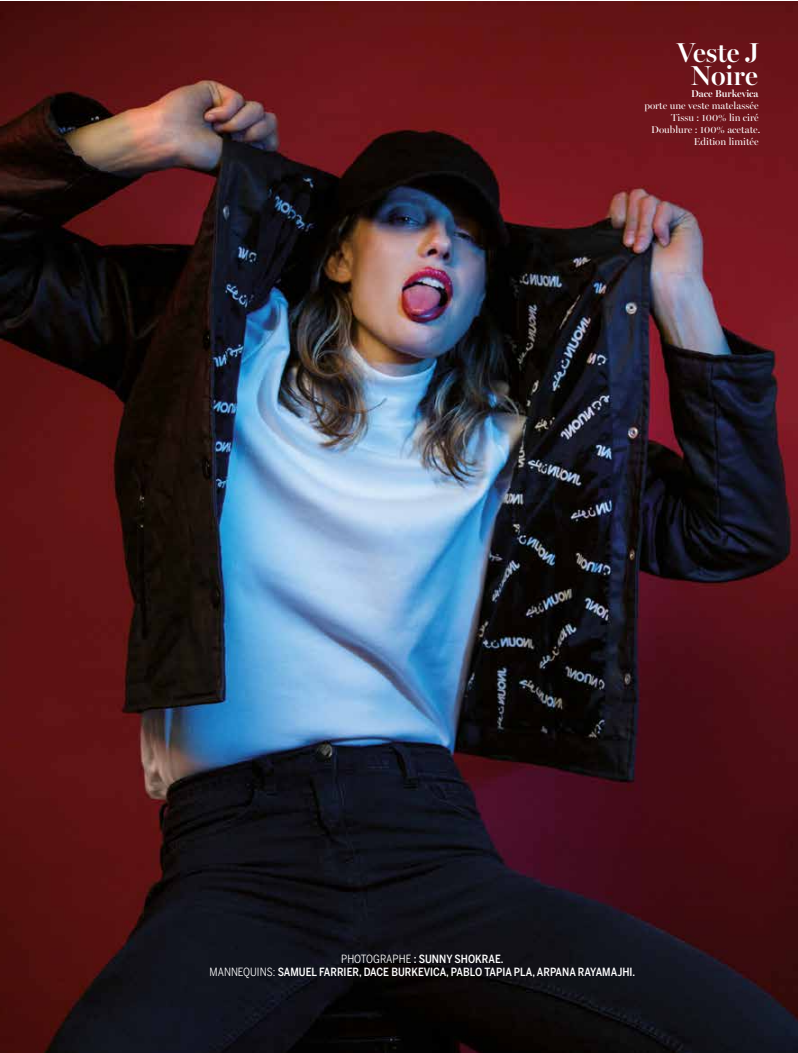
<style>
.page{position:relative;width:798px;height:1053px;background:#fff}
.page>*{position:absolute;margin:0;border:0;box-sizing:border-box;transform-origin:0 0}
.t1{font:600 27.5px/23px "Miller Banner";color:#fff;text-align:center}
.t2{font:500 11.25px/13.5px "Benton Sans Cond";color:#fff;text-align:center}
.t3{font:10px/12px "Miller Banner";color:#fff;text-align:right}
.t4{font:600 10px "Miller Banner";color:#fff}
.s1{font-weight:400}
</style>
<div class="page">
<img style="left:1px;top:1px;width:795px;height:1051px">
<h1 class="t1" style="left:676px;top:41px;width:84px">Veste J<br>Noire</h1>
<p class="t4" style="left:691px;top:87px;width:69px">Dace Burkevica</p>
<p class="t3" style="left:644px;top:99px;width:117px">porte une veste matelassée<br>Tissu : 100% lin ciré<br>Doublure : 100% acetate.<br>Edition limitée</p>
<p class="t2" style="left:209px;top:951px;width:427px"><span class="s1">PHOTOGRAPHE</span> : SUNNY SHOKRAE.<br><span class="s1">MANNEQUINS:</span> SAMUEL FARRIER, DACE BURKEVICA, PABLO TAPIA PLA, ARPANA RAYAMAJHI.</p>
</div>
